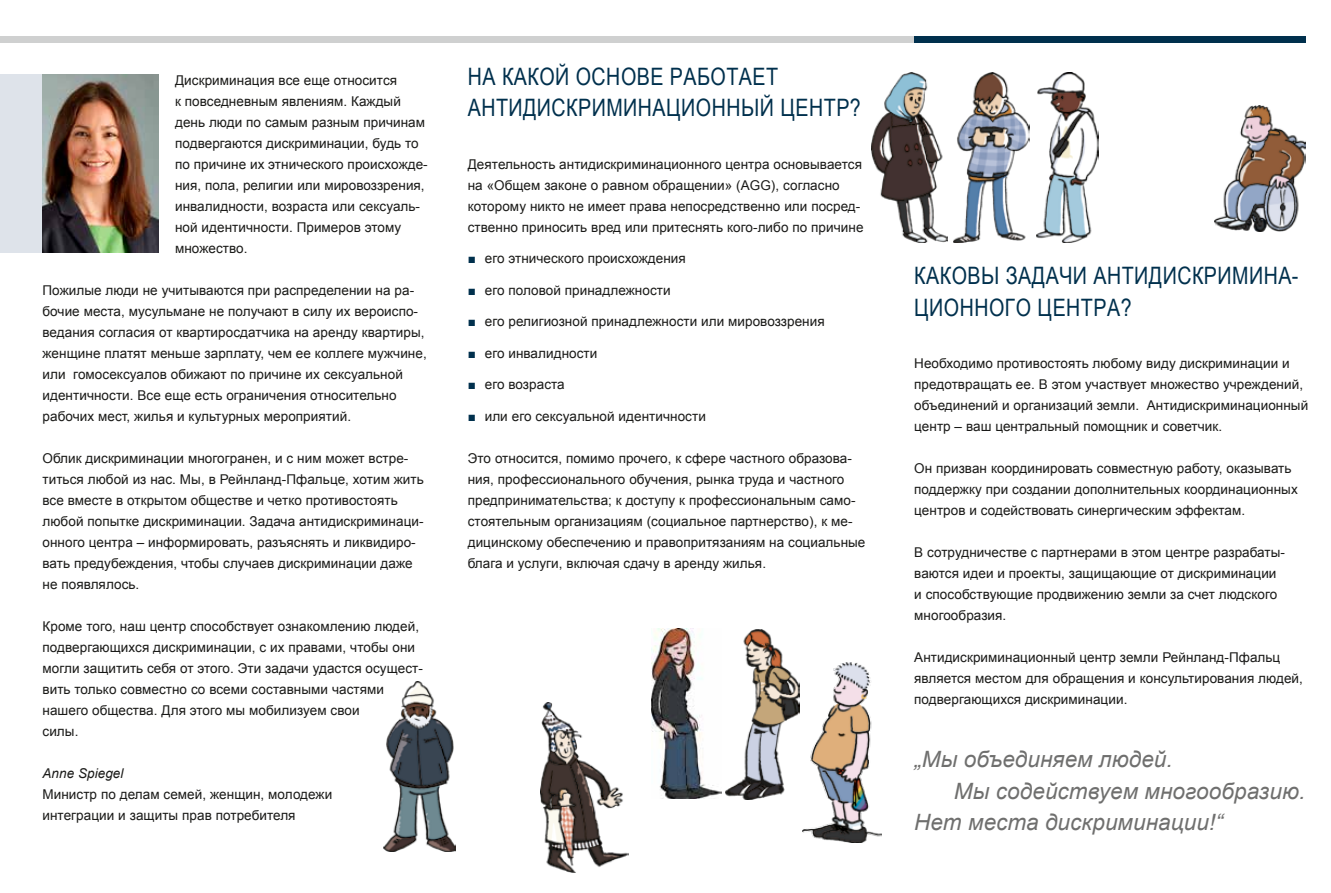
<style>
.page{position:relative;width:1331px;height:893px;background:#fff}
.page>*{position:absolute;margin:0;border:0;box-sizing:border-box;transform-origin:0 0}
.t1{font:24px/31.5px "Arial Narrow";letter-spacing:.02em;color:#00304d}
.t2{font:italic 22.5px "Arial";letter-spacing:.005em;color:#6f6f6e}
.t3{font:13.5px/21px "Arial";letter-spacing:.005em;color:#1a1a18}
.t4{font:italic 13.5px "Arial";letter-spacing:.005em;color:#1a1a18}
.s1{color:#00304d}
</style>
<div class="page">
<div style="left:0;top:74px;width:158px;height:179px;background:#dee3ea"></div>
<img style="left:43px;top:74px;width:115px;height:179px">
<img style="left:1214px;top:106px;width:91px;height:126px">
<div style="left:0;top:36px;width:914px;height:7px;background:#cfd0d0"></div>
<div style="left:914px;top:36px;width:391px;height:7px;background:#00304d"></div>
<img style="left:383px;top:681px;width:73px;height:170px">
<img style="left:541px;top:702px;width:87px;height:170px">
<img style="left:872px;top:72px;width:75px;height:170px">
<img style="left:954px;top:72px;width:76px;height:170px">
<img style="left:1036px;top:72px;width:63px;height:170px">
<img style="left:725px;top:629px;width:74px;height:170px">
<img style="left:651px;top:629px;width:70px;height:170px">
<img style="left:802px;top:662px;width:79px;height:181px">
<p class="t3" style="left:175px;top:70px;width:254px">Дискриминация все еще относится<br>к повседневным явлениям. Каждый день люди по самым разным причинам подвергаются дискриминации, будь то по причине их этнического происхожде&shy;ния, пола, религии или мировоззрения, инвалидности, возраста или сексуаль&shy;ной идентичности. Примеров этому множество.</p>
<p class="t3" style="left:43px;top:280px;width:386px">Пожилые люди не учитываются при распределении на ра&shy;бочие места, мусульмане не получают в силу их вероиспо&shy;ведания согласия от квартиросдатчика на аренду квартиры, женщине платят меньше зарплату, чем ее коллеге мужчине, или гомосексуалов обижают по причине их сексуальной идентичности. Все еще есть ограничения относительно рабочих мест, жилья и культурных мероприятий.</p>
<p class="t3" style="left:43px;top:448px;width:383px">Облик дискриминации многогранен, и с ним может встре&shy;титься любой из нас. Мы, в Рейнланд-Пфальце, хотим жить все вместе в открытом обществе и четко противостоять любой попытке дискриминации. Задача антидискриминаци&shy;онного центра – информировать, разъяснять и ликвидиро&shy;вать предубеждения, чтобы случаев дискриминации даже не появлялось.</p>
<p class="t3" style="left:43px;top:616px;width:382px">Кроме того, наш центр способствует ознакомлению людей, подвергающихся дискриминации, с их правами, чтобы они могли защитить себя от этого. Эти задачи удастся осущест&shy;вить только совместно со всеми составными частями нашего общества. Для этого мы мобилизуем свои<br>силы.</p>
<p class="t4" style="left:43px;top:764px;width:83px">Anne Spiegel</p>
<p class="t3" style="left:43px;top:784px;width:291px">Mинистр по делам семей, женщин, молодежи интеграции и защиты прав потребителя</p>
<h1 class="t1" style="left:468px;top:60px;width:395px">НА КАКОЙ ОСНОВЕ РАБОТАЕТ<br>АНТИДИСКРИМИНАЦИОННЫЙ ЦЕНТР?</h1>
<p class="t3" style="left:468px;top:154px;width:397px">Деятельность антидискриминационного центра основывается на «Общем законе о равном обращении» (AGG), согласно которому никто не имеет права непосредственно или посред&shy;ственно приносить вред или притеснять кого-либо по причине</p>
<p class="t3" style="left:468px;top:248px;width:220px"><span class="s1">■</span> его этнического происхождения</p>
<p class="t3" style="left:468px;top:280px;width:204px"><span class="s1">■</span> его половой принадлежности</p>
<p class="t3" style="left:468px;top:311px;width:358px"><span class="s1">■</span> его религиозной принадлежности или мировоззрения</p>
<p class="t3" style="left:468px;top:343px;width:131px"><span class="s1">■</span> его инвалидности</p>
<p class="t3" style="left:468px;top:374px;width:99px"><span class="s1">■</span> его возраста</p>
<p class="t3" style="left:468px;top:406px;width:240px"><span class="s1">■</span> или его сексуальной идентичности</p>
<p class="t3" style="left:468px;top:448px;width:399px">Это относится, помимо прочего, к сфере частного образова&shy;ния, профессионального обучения, рынка труда и частного предпринимательства; к доступу к профессиональным само&shy;стоятельным организациям (социальное партнерство), к ме&shy;дицинскому обеспечению и правопритязаниям на социальные блага и услуги, включая сдачу в аренду жилья.</p>
<h1 class="t1" style="left:914px;top:259px;width:386px">КАКОВЫ ЗАДАЧИ АНТИДИСКРИМИНА-<br>ЦИОННОГО ЦЕНТРА?</h1>
<p class="t3" style="left:914px;top:353px;width:396px">Необходимо противостоять любому виду дискриминации и предотвращать ее. В этом участвует множество учреждений, объединений и организаций земли. Антидискриминационный центр – ваш центральный помощник и советчик.</p>
<p class="t3" style="left:914px;top:458px;width:385px">Он призван координировать совместную работу, оказывать поддержку при создании дополнительных координационных центров и содействовать синергическим эффектам.</p>
<p class="t3" style="left:914px;top:542px;width:372px">В сотрудничестве с партнерами в этом центре разрабаты&shy;ваются идеи и проекты, защищающие от дискриминации и способствующие продвижению земли за счет людского многообразия.</p>
<p class="t3" style="left:914px;top:647px;width:390px">Антидискриминационный центр земли Рейнланд-Пфальц является местом для обращения и консультирования людей, подвергающихся дискриминации.</p>
<h2 class="t2" style="left:914px;top:745px;width:260px">„Мы объединяем людей.</h2>
<h2 class="t2" style="left:954px;top:776px;width:353px">Мы содействуем многообразию.</h2>
<h2 class="t2" style="left:914px;top:808px;width:310px">Нет места дискриминации!“</h2>
</div>
